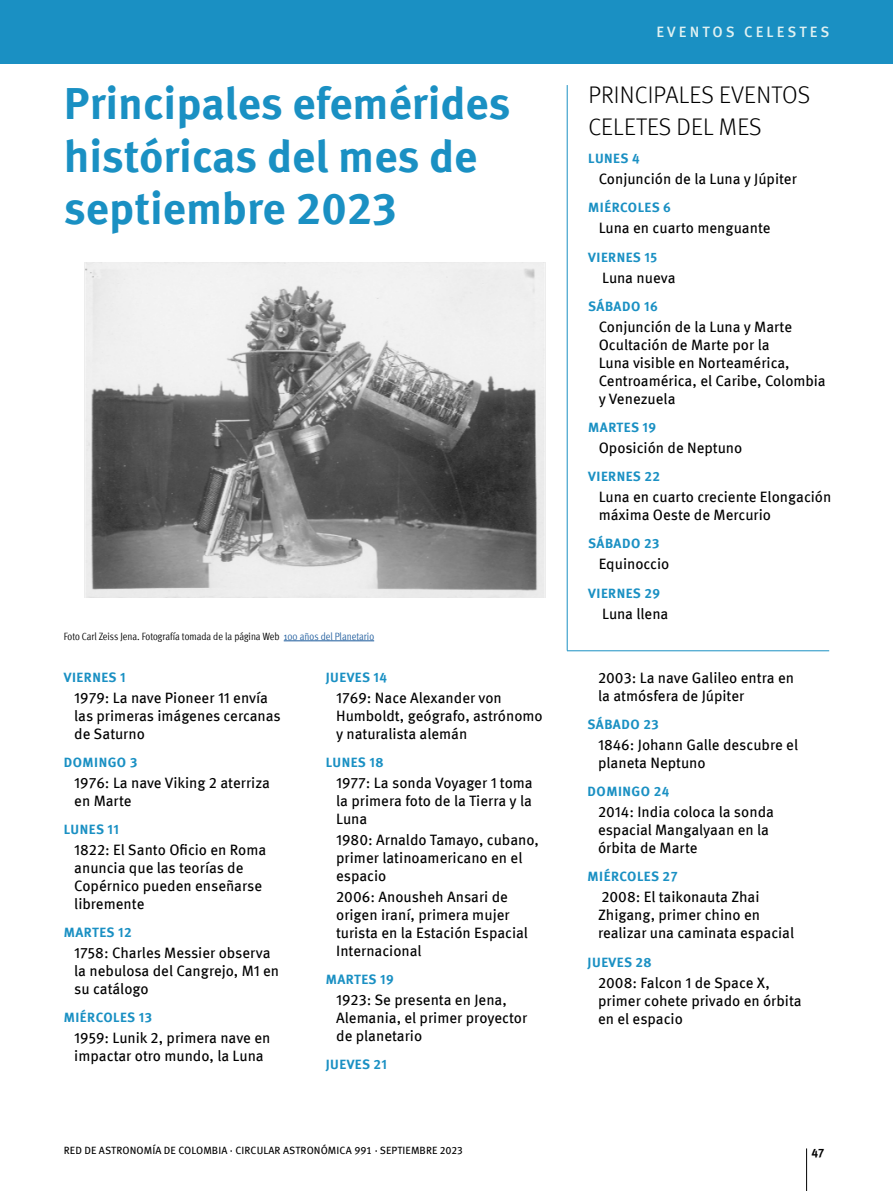
<style>
.page{position:relative;width:893px;height:1191px;background:#fff}
.page>*{position:absolute;margin:0;border:0;box-sizing:border-box;transform-origin:0 0}
.t1{font:700 45px/52.5px "Meta Pro";color:#1a90c3}
.t2{font:300 24px/31.5px "Meta Pro";letter-spacing:.01em;color:#000}
.t3{font:15px/18px "Meta Pro";color:#000}
.t4{font:500 15px "Meta Pro";letter-spacing:.21em;color:#e0f1f2}
.t5{font:700 13.5px "Meta Pro";letter-spacing:.035em;color:#1a90c3}
.t6{font:700 12px "Meta Pro";color:#000}
.t7{font:condensed 10.5px "Meta Pro";color:#000}
.t8{font:10.5px "Meta Pro";letter-spacing:.01em;color:#000}
.s1{color:#215e9e}
</style>
<div class="page">
<hr style="left:806px;top:1148px;width:1px;height:43px;background:#000">
<div style="left:0;top:0;width:893px;height:64px;background:#1a90c3"></div>
<hr style="left:284px;top:640px;width:90px;height:1px;background:#215e9e">
<hr style="left:567px;top:650px;width:262px;height:1px;background:#1a90c3">
<hr style="left:567px;top:85px;width:1px;height:565px;background:#1a90c3">
<img style="left:84px;top:262px;width:462px;height:335px">
<h1 class="t1" style="left:64px;top:75px;width:448px">Principales efemérides históricas del mes de septiembre 2023</h1>
<p class="t7" style="left:64px;top:629px;width:312px">Foto Carl Zeiss Jena. Fotografía tomada de la página Web <span class="s1">100 años del Planetario</span></p>
<p class="t5" style="left:64px;top:666px;width:63px">VIERNES 1</p>
<p class="t3" style="left:74px;top:687px;width:208px">1979: La nave Pioneer 11 envía las primeras imágenes cercanas de Saturno</p>
<p class="t5" style="left:64px;top:751px;width:75px">DOMINGO 3</p>
<p class="t3" style="left:74px;top:772px;width:197px">1976: La nave Viking 2 aterriza en Marte</p>
<p class="t5" style="left:64px;top:818px;width:57px">LUNES 11</p>
<p class="t3" style="left:74px;top:839px;width:193px">1822: El Santo Oficio en Roma anuncia que las teorías de<br>Copérnico pueden enseñarse libremente</p>
<p class="t5" style="left:64px;top:922px;width:69px">MARTES 12</p>
<p class="t3" style="left:74px;top:943px;width:206px">1758: Charles Messier observa la nebulosa del Cangrejo, M1 en su catálogo</p>
<p class="t5" style="left:64px;top:1007px;width:90px">MIÉRCOLES 13</p>
<p class="t3" style="left:74px;top:1028px;width:198px">1959: Lunik 2, primera nave en impactar otro mundo, la Luna</p>
<p class="t5" style="left:326px;top:666px;width:63px">JUEVES 14</p>
<p class="t3" style="left:336px;top:687px;width:208px">1769: Nace Alexander von<br>Humboldt, geógrafo, astrónomo y naturalista alemán</p>
<p class="t5" style="left:326px;top:751px;width:59px">LUNES 18</p>
<p class="t3" style="left:336px;top:772px;width:198px;text-align:justify">1977: La sonda Voyager 1 toma la primera foto de la Tierra y la Luna</p>
<p class="t3" style="left:336px;top:829px;width:204px">1980: Arnaldo Tamayo, cubano, primer latinoamericano en el espacio</p>
<p class="t3" style="left:336px;top:886px;width:193px">2006: Anousheh Ansari de origen iraní, primera mujer turista en la Estación Espacial<br>Internacional</p>
<p class="t5" style="left:326px;top:968px;width:69px">MARTES 19</p>
<p class="t3" style="left:336px;top:989px;width:193px">1923: Se presenta en Jena,<br>Alemania, el primer proyector de planetario</p>
<p class="t5" style="left:326px;top:1054px;width:63px">JUEVES 21</p>
<p class="t4" style="left:656px;top:21px;width:174px">EVENTOS CELESTES</p>
<h2 class="t2" style="left:588px;top:78px;width:223px">PRINCIPALES EVENTOS<br>CELETES DEL MES</h2>
<p class="t5" style="left:588px;top:148px;width:53px">LUNES 4</p>
<p class="t3" style="left:599px;top:169px;width:200px">Conjunción de la Luna y Júpiter</p>
<p class="t5" style="left:588px;top:197px;width:84px">MIÉRCOLES 6</p>
<p class="t3" style="left:599px;top:218px;width:173px">Luna en cuarto menguante</p>
<p class="t5" style="left:588px;top:246px;width:70px">VIERNES 15</p>
<p class="t3" style="left:602px;top:267px;width:75px">Luna nueva</p>
<p class="t5" style="left:588px;top:295px;width:71px">SÁBADO 16</p>
<p class="t3" style="left:599px;top:316px;width:229px">Conjunción de la Luna y Marte<br>Ocultación de Marte por la<br>Luna visible en Norteamérica,<br>Centroamérica, el Caribe, Colombia y Venezuela</p>
<p class="t5" style="left:588px;top:417px;width:69px">MARTES 19</p>
<p class="t3" style="left:599px;top:438px;width:145px">Oposición de Neptuno</p>
<p class="t5" style="left:588px;top:466px;width:73px">VIERNES 22</p>
<p class="t3" style="left:599px;top:487px;width:234px">Luna en cuarto creciente Elongación máxima Oeste de Mercurio</p>
<p class="t5" style="left:588px;top:533px;width:73px">SÁBADO 23</p>
<p class="t3" style="left:599px;top:554px;width:72px">Equinoccio</p>
<p class="t5" style="left:588px;top:582px;width:73px">VIERNES 29</p>
<p class="t3" style="left:602px;top:603px;width:68px">Luna llena</p>
<p class="t3" style="left:598px;top:667px;width:198px">2003: La nave Galileo entra en la atmósfera de Júpiter</p>
<p class="t5" style="left:588px;top:713px;width:73px">SÁBADO 23</p>
<p class="t3" style="left:598px;top:734px;width:202px">1846: Johann Galle descubre el planeta Neptuno</p>
<p class="t5" style="left:588px;top:781px;width:83px">DOMINGO 24</p>
<p class="t3" style="left:598px;top:802px;width:177px">2014: India coloca la sonda espacial Mangalyaan en la órbita de Marte</p>
<p class="t5" style="left:588px;top:866px;width:91px">MIÉRCOLES 27</p>
<p class="t3" style="left:598px;top:887px;width:198px">2008: El taikonauta Zhai<br>Zhigang, primer chino en realizar una caminata espacial</p>
<p class="t5" style="left:588px;top:951px;width:66px">JUEVES 28</p>
<p class="t3" style="left:598px;top:972px;width:205px">2008: Falcon 1 de Space X, primer cohete privado en órbita en el espacio</p>
<p class="t8" style="left:64px;top:1142px;width:401px">RED DE ASTRONOMÍA DE COLOMBIA · CIRCULAR ASTRONÓMICA 991 · SEPTIEMBRE 2023</p>
<p class="t6" style="left:811px;top:1143px;width:14px">47</p>
</div>
